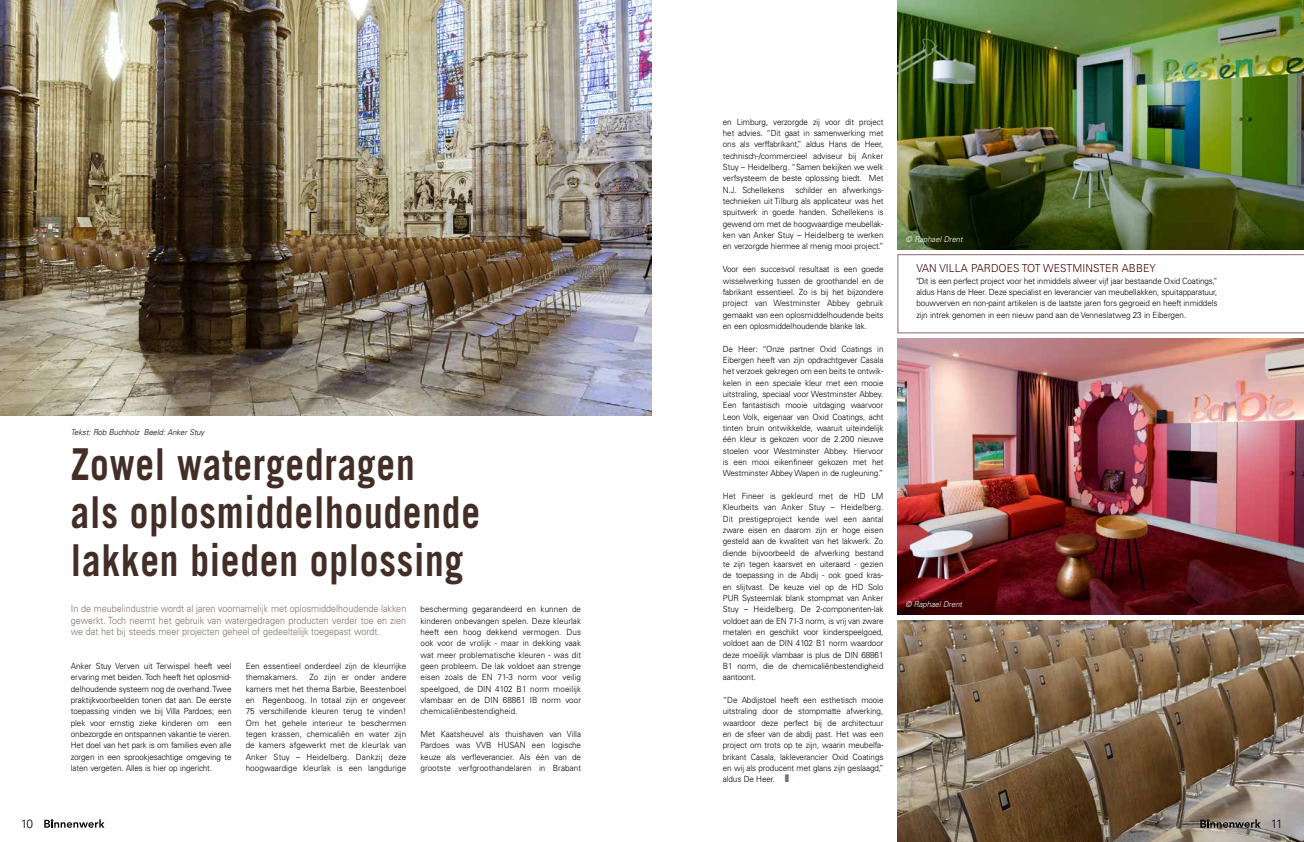
<style>
.page{position:relative;width:1304px;height:842px;background:#fff}
.page>*{position:absolute;margin:0;border:0;box-sizing:border-box;transform-origin:0 0}
.t1{font:700 44px/48px "Trade Gothic LT Std";letter-spacing:.02em;color:#422e26;scale:.85 1}
.t2{font:300 12px "Univers LT Std";color:#000}
.t3{font:300 11px "Univers LT Std";letter-spacing:.01em;color:#3e0201;scale:.95 1}
.t4{font:300 10px/11.3px "Univers LT Std";color:#816e67;text-align:justify;scale:.9 1}
.t5{font:300 8.5px/11.3px "Univers LT Std";letter-spacing:-.01em;color:#000;text-align:justify;scale:.95 1}
.t6{font:300 8.5px/11.3px "Univers LT Std";letter-spacing:.01em;color:#000;scale:.95 1}
.t7{font:italic 300 8px "Univers LT Std";color:#000;scale:.95 1}
.t8{font:italic 300 8px "Univers LT Std";color:#fff;scale:.95 1}
.s1{color:#816e67}
</style>
<div class="page">
<svg style="left:44px;top:819px;width:61px;height:9px"></svg>
<img style="left:898px;top:620px;width:406px;height:222px">
<img style="left:898px;top:338px;width:406px;height:277px">
<svg style="left:1200px;top:819px;width:61px;height:9px"></svg>
<img style="left:0;top:0;width:652px;height:415px">
<img style="left:898px;top:0;width:406px;height:250px">
<svg style="left:898px;top:254px;width:406px;height:79px"></svg>
<p class="t7" style="left:71px;top:427px;width:142px">Tekst: Rob Buchholz Beeld: Anker Stuy</p>
<h1 class="t1" style="left:71px;top:439px;width:483px">Zowel watergedragen<br>als oplosmiddelhoudende lakken bieden oplossing</h1>
<p class="t4" style="left:71px;top:603px;width:374px">In de meubelindustrie wordt al jaren voornamelijk met oplosmiddelhoudende lakken gewerkt. Toch neemt het gebruik van watergedragen producten verder toe en zien we dat het bij steeds meer projecten geheel of gedeeltelijk toegepast wordt.</p>
<p class="t6" style="left:246px;top:660px;width:171px">Een essentieel onderdeel zijn de kleurrijke themakamers.</p>
<p class="t5" style="left:71px;top:660px;width:171px">Anker Stuy Verven uit Terwispel heeft veel ervaring met beiden. Toch heeft het oplosmid&shy;delhoudende systeem nog de overhand. Twee praktijkvoorbeelden tonen dat aan. De eerste toepassing vinden we bij Villa Pardoes; een plek voor ernstig zieke kinderen om een onbezorgde en ontspannen vakantie te vieren.<br>Het doel van het park is om families even alle zorgen in een sprookjesachtige omgeving te laten vergeten. Alles is hier op ingericht.</p>
<p class="t5" style="left:246px;top:672px;width:171px;text-indent:64px">Zo zijn er onder andere kamers met het thema Barbie, Beestenboel en Regenboog. In totaal zijn er ongeveer 75 verschillende kleuren terug te vinden!<br>Om het gehele interieur te beschermen tegen krassen, chemicaliën en water zijn de kamers afgewerkt met de kleurlak van Anker Stuy – Heidelberg. Dankzij deze hoogwaardige kleurlak is een langdurige</p>
<p class="t5" style="left:420px;top:604px;width:171px">bescherming gegarandeerd en kunnen de kinderen onbevangen spelen. Deze kleurlak heeft een hoog dekkend vermogen. Dus ook voor de vrolijk - maar in dekking vaak wat meer problematische kleuren - was dit geen probleem. De lak voldoet aan strenge eisen zoals de EN 71-3 norm voor veilig speelgoed, de DIN 4102 B1 norm moeilijk vlambaar en de DIN 68861 IB norm voor chemicaliënbestendigheid.</p>
<p class="t5" style="left:420px;top:728px;width:171px">Met Kaatsheuvel als thuishaven van Villa Pardoes was VVB HUSAN een logische keuze als verfleverancier. Als één van de grootste verfgroothandelaren in Brabant</p>
<p class="t5" style="left:723px;top:116px;width:171px">en Limburg, verzorgde zij voor dit project het advies. “Dit gaat in samenwerking met ons als verffabrikant,” aldus Hans de Heer, technisch-/commercieel adviseur bij Anker Stuy – Heidelberg. “Samen bekijken we welk verfsysteem de beste oplossing biedt. Met N.J. Schellekens</p>
<p class="t5" style="left:723px;top:184px;width:171px;text-indent:73px">schilder en afwerkings&shy;technieken uit Tilburg als applicateur was het spuitwerk in goede handen. Schellekens is gewend om met de hoogwaardige meubellak&shy;ken van Anker Stuy – Heidelberg te werken en verzorgde hiermee al menig mooi project.”</p>
<p class="t5" style="left:723px;top:263px;width:171px">Voor een succesvol resultaat is een goede wisselwerking tussen de groothandel en de fabrikant essentieel. Zo is bij het bijzondere project van Westminster Abbey gebruik gemaakt van een oplosmiddelhoudende beits en een oplosmiddelhoudende blanke lak.</p>
<p class="t5" style="left:723px;top:343px;width:171px">De Heer: “Onze partner Oxid Coatings in Eibergen heeft van zijn opdrachtgever Casala het verzoek gekregen om een beits te ontwik&shy;kelen in een speciale kleur met een mooie uitstraling, speciaal voor Westminster Abbey.<br>Een fantastisch mooie uitdaging waarvoor Leon Volk, eigenaar van Oxid Coatings, acht tinten bruin ontwikkelde, waaruit uiteindelijk één kleur is gekozen voor de 2.200 nieuwe stoelen voor Westminster Abbey. Hiervoor is een mooi eikenfineer gekozen met het Westminster Abbey Wapen in de rugleuning.”</p>
<p class="t5" style="left:723px;top:490px;width:171px">Het Fineer is gekleurd met de HD LM Kleurbeits van Anker Stuy – Heidelberg.<br>Dit prestigeproject kende wel een aantal zware eisen en daarom zijn er hoge eisen gesteld aan de kwaliteit van het lakwerk. Zo diende bijvoorbeeld de afwerking bestand te zijn tegen kaarsvet en uiteraard - gezien de toepassing in de Abdij - ook goed kras&shy;en slijtvast. De keuze viel op de HD Solo PUR Systeemlak blank stompmat van Anker Stuy – Heidelberg. De 2-componenten-lak voldoet aan de EN 71-3 norm, is vrij van zware metalen en geschikt voor kinderspeelgoed, voldoet aan de DIN 4102 B1 norm waardoor deze moeilijk vlambaar is plus de DIN 68861<br>B1 norm, die de chemicaliënbestendigheid aantoont.</p>
<p class="t5" style="left:723px;top:694px;width:171px">“De Abdijstoel heeft een esthetisch mooie uitstraling door de stompmatte afwerking, waardoor deze perfect bij de architectuur en de sfeer van de abdij past. Het was een project om trots op te zijn, waarin meubelfa&shy;brikant Casala, lakleverancier Oxid Coatings en wij als producent met glans zijn geslaagd,” aldus De Heer. <span class="s1">❚</span></p>
<p class="t8" style="left:906px;top:234px;width:61px">© Raphael Drent</p>
<p class="t3" style="left:916px;top:262px;width:254px">VAN VILLA PARDOES TOT WESTMINSTER ABBEY</p>
<p class="t5" style="left:916px;top:275px;width:319px">"Dit is een perfect project voor het inmiddels alweer vijf jaar bestaande Oxid Coatings,” aldus Hans de Heer. Deze specialist en leverancier van meubellakken, spuitapparatuur, bouwverven en non-paint artikelen is de laatste jaren fors gegroeid en heeft inmiddels zijn intrek genomen in een nieuw pand aan de Venneslatweg 23 in Eibergen.</p>
<p class="t8" style="left:905px;top:599px;width:61px">© Raphael Drent</p>
<h2 class="t2" style="left:21px;top:816px;width:14px">10</h2>
<h2 class="t2" style="left:1271px;top:816px;width:13px">11</h2>
</div>
